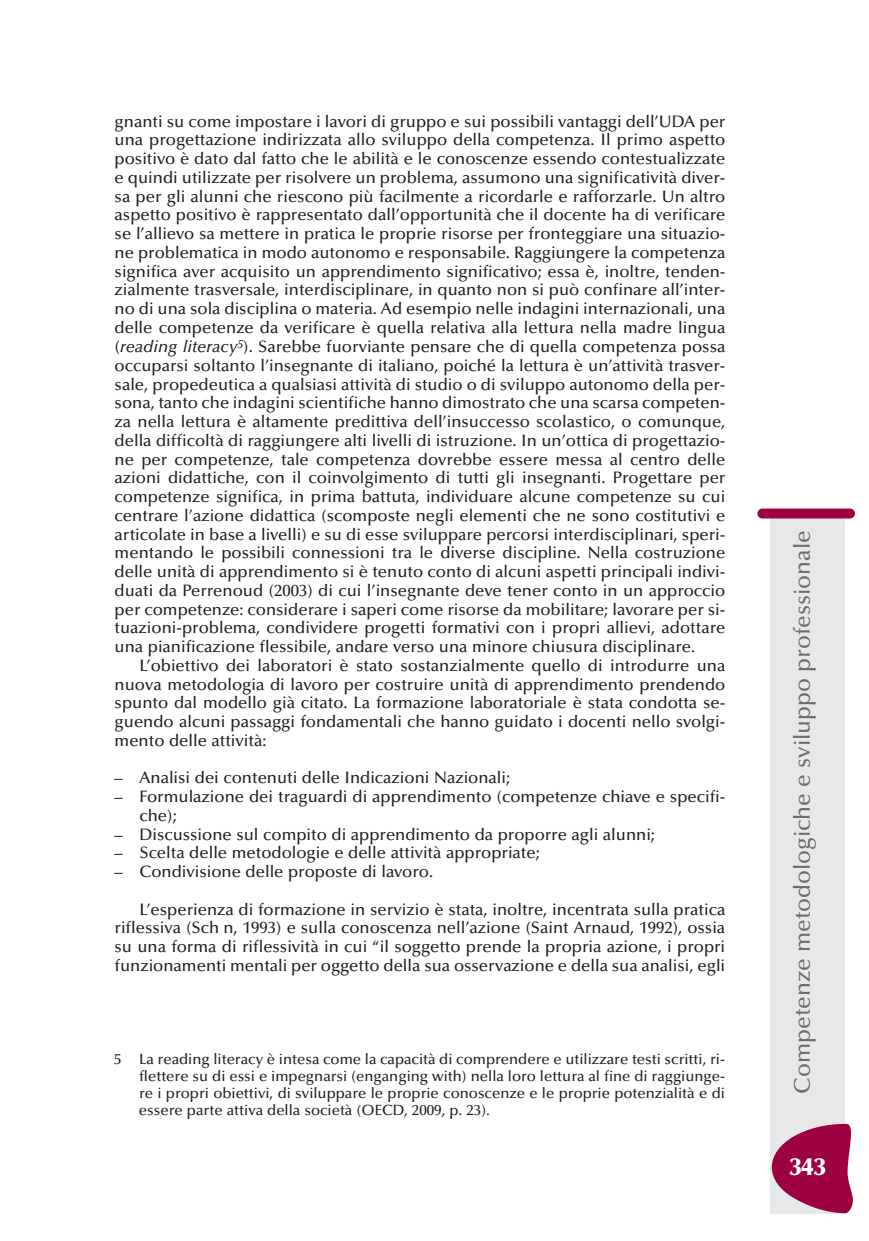
<style>
.page{position:relative;width:869px;height:1241px;background:#fff}
.page>*{position:absolute;margin:0;border:0;box-sizing:border-box;transform-origin:0 0}
.t1{font:900 24.5px "Optima";color:#fff}
.t2{font:500 22.75px "Optima";color:#6c6d70}
.t3{font:500 16.62px/18.7px "Optima";color:#231f20;text-align:justify}
.t4{font:500 14.88px/17px "Optima";color:#231f20;text-align:justify}
.s1{font-style:italic}
</style>
<div class="page">
<div style="left:770px;top:516px;width:74px;height:697px;background:#e7e8e9"></div>
<div style="left:757px;top:508px;width:97px;height:10px;background:#9d0140;border-radius:5px"></div>
<svg style="left:771px;top:1123px;width:82px;height:89px"></svg>
<p class="t3" style="left:115px;top:113px;width:612px">gnanti su come impostare i lavori di gruppo e sui possibili vantaggi dell’UDA per una progettazione indirizzata allo sviluppo della competenza. Il primo aspetto positivo è dato dal fatto che le abilità e le conoscenze essendo contestualizzate e quindi utilizzate per risolvere un problema, assumono una significatività diver&shy;sa per gli alunni che riescono più facilmente a ricordarle e rafforzarle. Un altro aspetto positivo è rappresentato dall’opportunità che il docente ha di verificare se l’allievo sa mettere in pratica le proprie risorse per fronteggiare una situazio&shy;ne problematica in modo autonomo e responsabile. Raggiungere la competenza significa aver acquisito un apprendimento significativo; essa è, inoltre, tenden&shy;zialmente trasversale, interdisciplinare, in quanto non si può confinare all’inter&shy;no di una sola disciplina o materia. Ad esempio nelle indagini internazionali, una delle competenze da verificare è quella relativa alla lettura nella madre lingua (<span class="s1">reading literacy</span><sup>5</sup>). Sarebbe fuorviante pensare che di quella competenza possa occuparsi soltanto l’insegnante di italiano, poiché la lettura è un’attività trasver&shy;sale, propedeutica a qualsiasi attività di studio o di sviluppo autonomo della per&shy;sona, tanto che indagini scientifiche hanno dimostrato che una scarsa competen&shy;za nella lettura è altamente predittiva dell’insuccesso scolastico, o comunque, della difficoltà di raggiungere alti livelli di istruzione. In un’ottica di progettazio&shy;ne per competenze, tale competenza dovrebbe essere messa al centro delle azioni didattiche, con il coinvolgimento di tutti gli insegnanti. Progettare per competenze significa, in prima battuta, individuare alcune competenze su cui centrare l’azione didattica (scomposte negli elementi che ne sono costitutivi e articolate in base a livelli) e su di esse sviluppare percorsi interdisciplinari, speri&shy;mentando le possibili connessioni tra le diverse discipline. Nella costruzione delle unità di apprendimento si è tenuto conto di alcuni aspetti principali indivi&shy;duati da Perrenoud (2003) di cui l’insegnante deve tener conto in un approccio per competenze: considerare i saperi come risorse da mobilitare; lavorare per si&shy;tuazioni-problema, condividere progetti formativi con i propri allievi, adottare una pianificazione flessibile, andare verso una minore chiusura disciplinare.</p>
<p class="t3" style="left:114px;top:657px;width:612px;text-indent:25px">L’obiettivo dei laboratori è stato sostanzialmente quello di introdurre una nuova metodologia di lavoro per costruire unità di apprendimento prendendo spunto dal modello già citato. La formazione laboratoriale è stata condotta se&shy;guendo alcuni passaggi fondamentali che hanno guidato i docenti nello svolgi&shy;mento delle attività:</p>
<p class="t3" style="left:114px;top:770px;width:397px">– Analisi dei contenuti delle Indicazioni Nazionali;</p>
<p class="t3" style="left:139px;top:788px;width:587px;text-indent:-25px">– Formulazione dei traguardi di apprendimento (competenze chiave e specifi&shy;che);</p>
<p class="t3" style="left:114px;top:826px;width:541px">– Discussione sul compito di apprendimento da proporre agli alunni;</p>
<p class="t3" style="left:114px;top:844px;width:426px">– Scelta delle metodologie e delle attività appropriate;</p>
<p class="t3" style="left:114px;top:863px;width:320px">– Condivisione delle proposte di lavoro.</p>
<p class="t3" style="left:114px;top:901px;width:612px;text-indent:25px">L’esperienza di formazione in servizio è stata, inoltre, incentrata sulla pratica riflessiva (Sch n, 1993) e sulla conoscenza nell’azione (Saint Arnaud, 1992), ossia su una forma di riflessività in cui “il soggetto prende la propria azione, i propri funzionamenti mentali per oggetto della sua osservazione e della sua analisi, egli</p>
<p class="t4" style="left:139px;top:1051px;width:587px;text-indent:-25px">5 La reading literacy è intesa come la capacità di comprendere e utilizzare testi scritti, ri&shy;flettere su di essi e impegnarsi (enganging with) nella loro lettura al fine di raggiunge&shy;re i propri obiettivi, di sviluppare le proprie conoscenze e le proprie potenzialità e di essere parte attiva della società (OECD, 2009, p. 23).</p>
<h2 class="t2" style="left:792px;top:1093px;width:564px;rotate:-90deg">Competenze metodologiche e sviluppo professionale</h2>
<h1 class="t1" style="left:789px;top:1156px;width:38px">343</h1>
</div>
